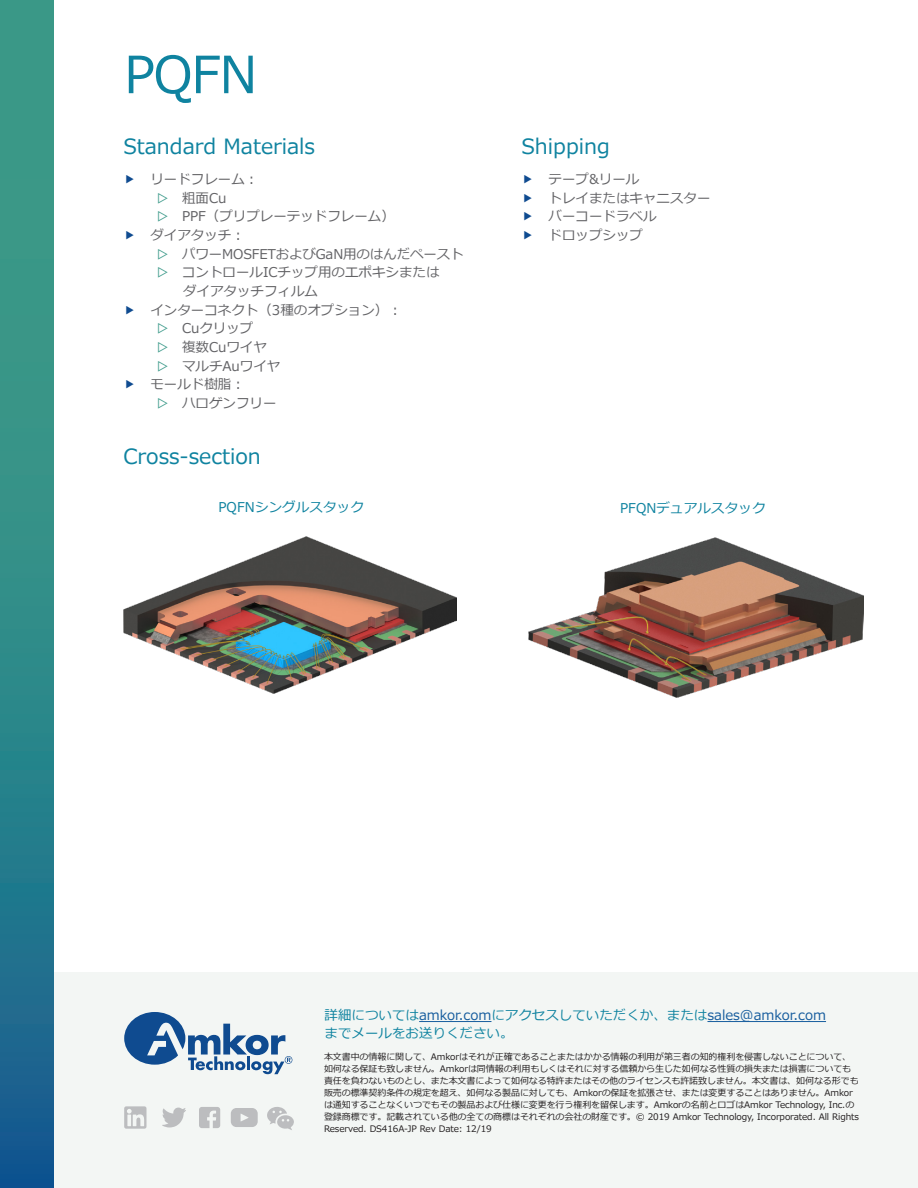
<style>
.page{position:relative;width:918px;height:1188px;background:#fff}
.page>*{position:absolute;margin:0;border:0;box-sizing:border-box;transform-origin:0 0}
.t1{font:51px "Meiryo";color:#0f83a0}
.t2{font:21px "Meiryo";color:#0f83a0}
.t3{font:13.5px/18.6px "Meiryo";color:#636366}
.t4{font:13.5px/18px "Meiryo";color:#0f83a0}
.t5{font:9px/12px "Meiryo";letter-spacing:-.01em;color:#231f20}
.s1{color:#429d8d}
.s2{color:#175d9e}
</style>
<div class="page">
<div style="left:0;top:972px;width:918px;height:216px;background:#f3f6f4"></div>
<svg style="left:124px;top:1012px;width:168px;height:62px"></svg>
<svg style="left:124px;top:1106px;width:22px;height:23px"></svg>
<hr style="left:419px;top:1021px;width:72px;height:1px;background:#175d9e">
<hr style="left:707px;top:1021px;width:119px;height:1px;background:#175d9e">
<svg style="left:0;top:0;width:53px;height:1188px"></svg>
<svg style="left:162px;top:1108px;width:24px;height:19px"></svg>
<svg style="left:199px;top:1107px;width:21px;height:21px"></svg>
<svg style="left:231px;top:1108px;width:27px;height:19px"></svg>
<svg style="left:267px;top:1107px;width:27px;height:23px"></svg>
<img style="left:123px;top:536px;width:333px;height:158px">
<img style="left:528px;top:538px;width:336px;height:160px">
<h1 class="t1" style="left:124px;top:39px;width:135px">PQFN</h1>
<h2 class="t2" style="left:123px;top:132px;width:193px">Standard Materials</h2>
<h3 class="t3" style="left:150px;top:171px;width:109px">リードフレーム：</h3>
<h3 class="t3" style="left:157px;top:189px;width:71px"><span class="s1">▷</span> 粗面Cu</h3>
<h3 class="t3" style="left:157px;top:208px;width:239px"><span class="s1">▷</span> PPF（プリプレーテッドフレーム）</h3>
<h3 class="t3" style="left:150px;top:227px;width:96px">ダイアタッチ：</h3>
<h3 class="t3" style="left:157px;top:245px;width:308px"><span class="s1">▷</span> パワーMOSFETおよびGaN用のはんだペースト</h3>
<h3 class="t3" style="left:157px;top:264px;width:284px"><span class="s1">▷</span> コントロールICチップ用のエポキシまたは</h3>
<h3 class="t3" style="left:183px;top:283px;width:136px">ダイアタッチフィルム</h3>
<h3 class="t3" style="left:150px;top:301px;width:253px">インターコネクト（3種のオプション）：</h3>
<h3 class="t3" style="left:157px;top:320px;width:98px"><span class="s1">▷</span> Cuクリップ</h3>
<h3 class="t3" style="left:157px;top:339px;width:111px"><span class="s1">▷</span> 複数Cuワイヤ</h3>
<h3 class="t3" style="left:157px;top:357px;width:125px"><span class="s1">▷</span> マルチAuワイヤ</h3>
<h3 class="t3" style="left:150px;top:376px;width:96px">モールド樹脂：</h3>
<h3 class="t3" style="left:157px;top:395px;width:121px"><span class="s1">▷</span> ハロゲンフリー</h3>
<h2 class="t2" style="left:522px;top:132px;width:90px">Shipping</h2>
<h3 class="t3" style="left:549px;top:171px;width:163px">テープ&amp;リール<br>トレイまたはキャニスターバーコードラベル　<br>ドロップシップ</h3>
<h2 class="t2" style="left:123px;top:441px;width:139px">Cross-section</h2>
<h3 class="t4" style="left:218px;top:499px;width:147px">PQFNシングルスタック</h3>
<h3 class="t4" style="left:620px;top:500px;width:147px">PFQNデュアルスタック</h3>
<h3 class="t4" style="left:325px;top:1006px;width:503px">詳細については<span class="s2">amkor.com</span>にアクセスしていただくか、または<span class="s2">sales@amkor.com</span>までメールをお送りください。</h3>
<p class="t5" style="left:324px;top:1051px;width:537px">本文書中の情報に関して、Amkorはそれが正確であることまたはかかる情報の利用が第三者の知的権利を侵害しないことについて、如何なる保証も致しません。Amkorは同情報の利用もしくはそれに対する信頼から生じた如何なる性質の損失または損害についても責任を負わないものとし、また本文書によって如何なる特許またはその他のライセンスも許諾致しません。本文書は、如何なる形でも販売の標準契約条件の規定を超え、如何なる製品に対しても、Amkorの保証を拡張させ、または変更することはありません。Amkorは通知することなくいつでもその製品および仕様に変更を行う権利を留保します。Amkorの名前とロゴはAmkor Technology, Inc.の登録商標です。記載されている他の全ての商標はそれぞれの会社の財産です。© 2019 Amkor Technology, Incorporated. All Rights Reserved. DS416A-JP Rev Date: 12/19</p>
</div>
